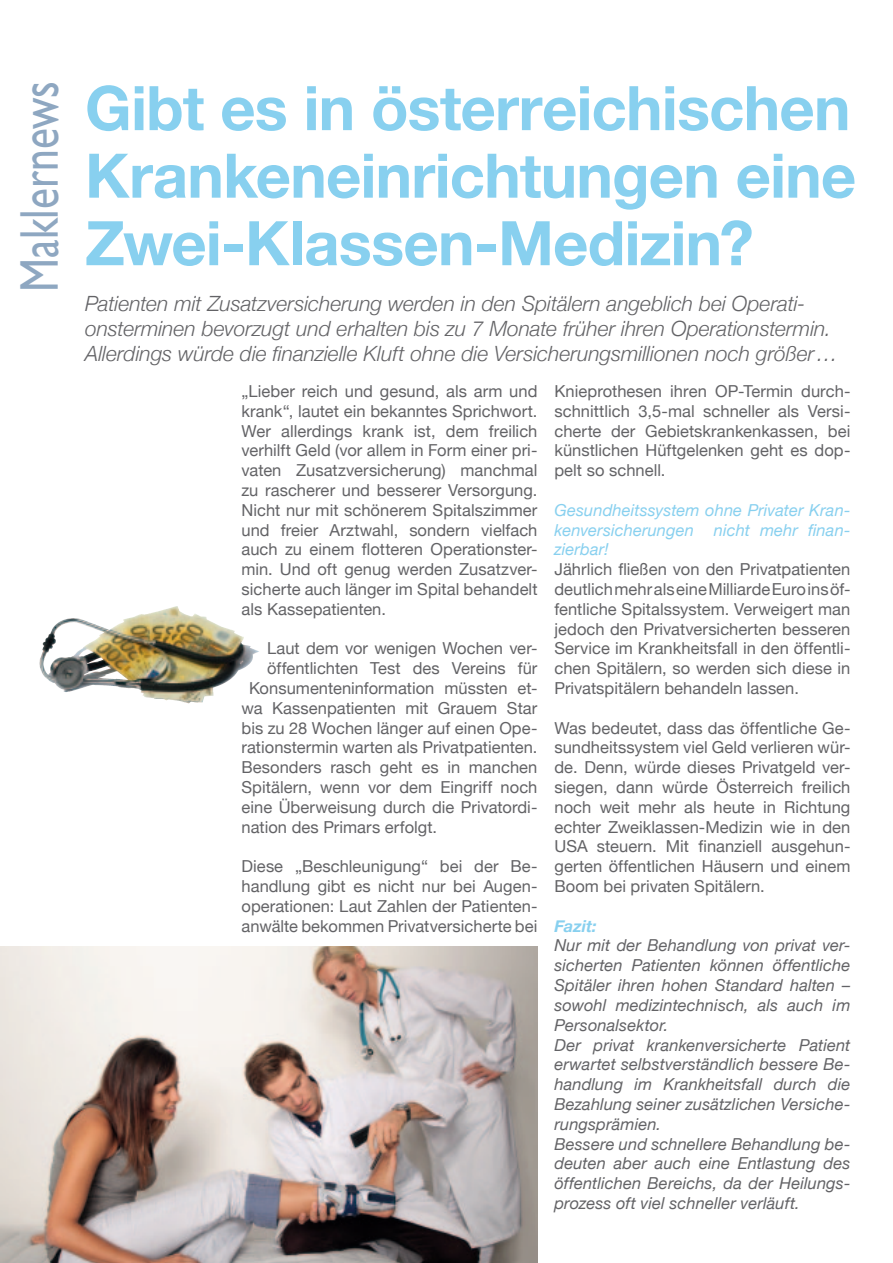
<style>
.page{position:relative;width:893px;height:1263px;background:#fff}
.page>*{position:absolute;margin:0;border:0;box-sizing:border-box;transform-origin:0 0}
.t1{font:700 61.5px/67.5px "Helvetica Neue";letter-spacing:-.01em;color:#88d0ef;text-align:justify}
.t2{font:54.3px "Gill Sans";color:#8ea7c1;scale:.8 1}
.t3{font:italic 300 21px/25.2px "Helvetica Neue";color:#636366}
.t4{font:16.5px/19.8px "Helvetica Neue";letter-spacing:.005em;color:#636366;text-align:justify}
.t5{font:italic 16.5px/19.8px "Helvetica Neue";letter-spacing:.005em;color:#636366}
.t6{font:italic 16.5px/19.8px "Helvetica Neue";letter-spacing:.005em;color:#88d0ef;text-align:justify}
.t7{font:italic 700 16.5px "Helvetica Neue";color:#88d0ef}
</style>
<div class="page">
<img style="left:87px;top:606px;width:89px;height:24px">
<img style="left:0;top:946px;width:537px;height:317px">
<h2 class="t2" style="left:7px;top:292px;width:265px;rotate:-90deg">Maklernews</h2>
<h1 class="t1" style="left:85px;top:73px;width:773px">Gibt es in österreichischen Krankeneinrichtungen eine Zwei-Klassen-Medizin?</h1>
<p class="t3" style="left:85px;top:290px;width:754px">Patienten mit Zusatzversicherung werden in den Spitälern angeblich bei Operati&shy;onsterminen bevorzugt und erhalten bis zu 7 Monate früher ihren Operationstermin.<br>Allerdings würde die finanzielle Kluft ohne die Versicherungsmillionen noch größer…</p>
<p class="t4" style="left:242px;top:381px;width:297px">„Lieber reich und gesund, als arm und krank“, lautet ein bekanntes Sprichwort.<br>Wer allerdings krank ist, dem freilich verhilft Geld (vor allem in Form einer pri&shy;vaten Zusatzversicherung) manchmal zu rascherer und besserer Versorgung.<br>Nicht nur mit schönerem Spitalszimmer und freier Arztwahl, sondern vielfach auch zu einem flotteren Operationster&shy;min. Und oft genug werden Zusatzver&shy;sicherte auch länger im Spital behandelt als Kassepatienten.</p>
<p class="t4" style="left:267px;top:638px;width:272px">Laut dem vor wenigen Wochen ver-</p>
<p class="t4" style="left:267px;top:658px;width:272px">öffentlichten Test des Vereins für</p>
<p class="t4" style="left:249px;top:678px;width:290px">Konsumenteninformation müssten et-</p>
<p class="t4" style="left:241px;top:698px;width:297px">wa Kassenpatienten mit Grauem Star</p>
<p class="t4" style="left:241px;top:718px;width:297px">bis zu 28 Wochen länger auf einen Ope-</p>
<p class="t4" style="left:241px;top:737px;width:297px">rationstermin warten als Privatpatienten.</p>
<p class="t4" style="left:241px;top:757px;width:297px">Besonders rasch geht es in manchen</p>
<p class="t4" style="left:241px;top:777px;width:297px">Spitälern, wenn vor dem Eingriff noch</p>
<p class="t4" style="left:241px;top:797px;width:297px">eine Überweisung durch die Privatordi-</p>
<p class="t4" style="left:241px;top:817px;width:197px">nation des Primars erfolgt.</p>
<p class="t4" style="left:241px;top:856px;width:297px">Diese „Beschleunigung“ bei der Be&shy;handlung gibt es nicht nur bei Augen&shy;operationen: Laut Zahlen der Patienten&shy;anwälte bekommen Privatversicherte bei</p>
<p class="t4" style="left:554px;top:381px;width:297px">Knieprothesen ihren OP-Termin durch&shy;schnittlich 3,5-mal schneller als Versi&shy;cherte der Gebietskrankenkassen, bei künstlichen Hüftgelenken geht es dop&shy;pelt so schnell.</p>
<p class="t6" style="left:554px;top:500px;width:297px">Gesundheitssystem ohne Privater Kran&shy;kenversicherungen nicht mehr finan&shy;zierbar!</p>
<p class="t4" style="left:554px;top:559px;width:297px">Jährlich fließen von den Privatpatienten deutlich mehr als eine Milliarde Euro ins öf&shy;fentliche Spitalssystem. Verweigert man jedoch den Privatversicherten besseren Service im Krankheitsfall in den öffentli&shy;chen Spitälern, so werden sich diese in Privatspitälern behandeln lassen.</p>
<p class="t4" style="left:554px;top:718px;width:297px">Was bedeutet, dass das öffentliche Ge&shy;sundheitssystem viel Geld verlieren wür&shy;de. Denn, würde dieses Privatgeld ver&shy;siegen, dann würde Österreich freilich noch weit mehr als heute in Richtung echter Zweiklassen-Medizin wie in den USA steuern. Mit finanziell ausgehun&shy;gerten öffentlichen Häusern und einem Boom bei privaten Spitälern.</p>
<p class="t7" style="left:554px;top:915px;width:44px">Fazit:</p>
<p class="t5" style="left:554px;top:935px;width:297px">Nur mit der Behandlung von privat ver&shy;sicherten Patienten können öffentliche Spitäler ihren hohen Standard halten – sowohl medizintechnisch, als auch im Personalsektor.<br>Der privat krankenversicherte Patient erwartet selbstverständlich bessere Be&shy;handlung im Krankheitsfall durch die Bezahlung seiner zusätzlichen Versiche&shy;rungsprämien.<br>Bessere und schnellere Behandlung be&shy;deuten aber auch eine Entlastung des öffentlichen Bereichs, da der Heilungs&shy;prozess oft viel schneller verläuft.</p>
</div>
